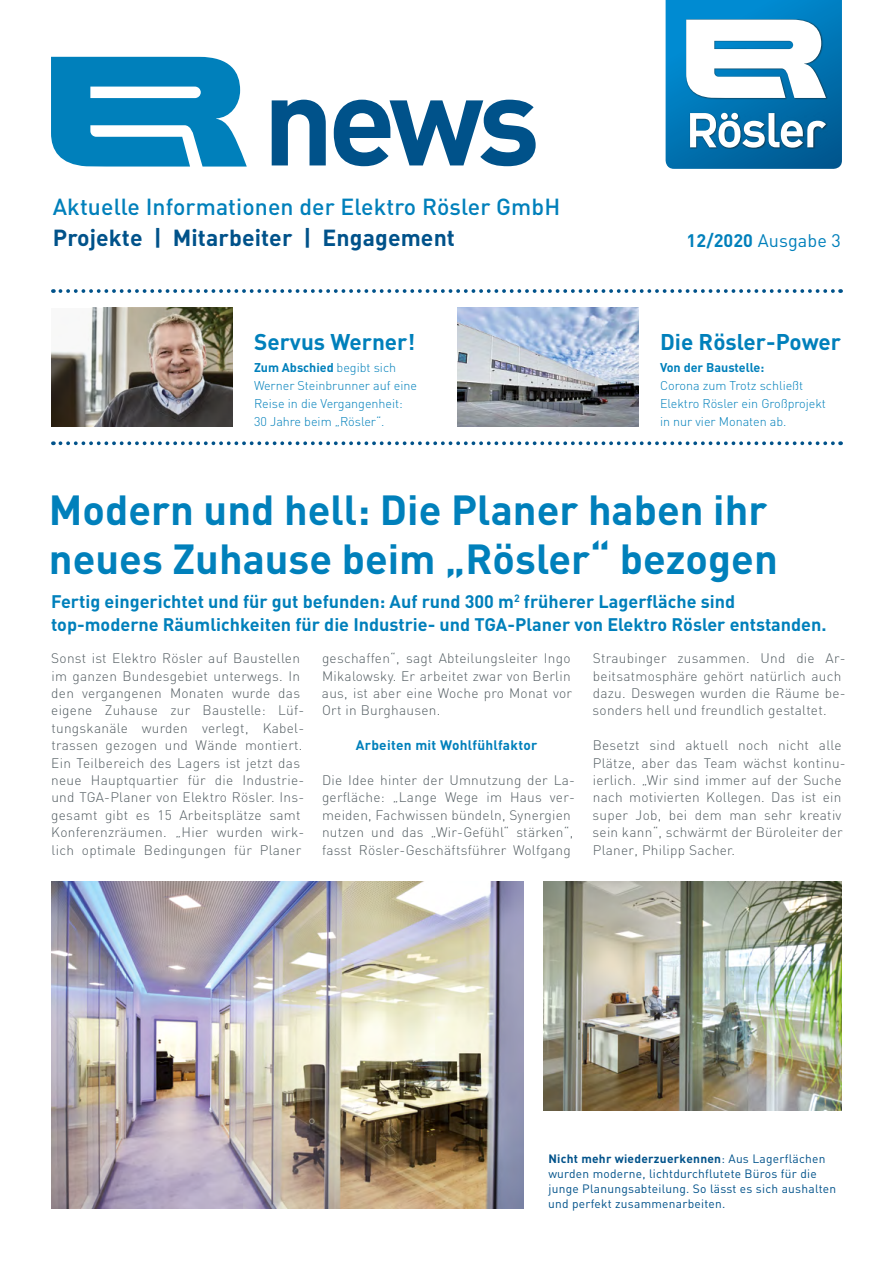
<style>
.page{position:relative;width:893px;height:1263px;background:#fff}
.page>*{position:absolute;margin:0;border:0;box-sizing:border-box;transform-origin:0 0}
.t1{font:700 124.8px "DIN";color:#00528a}
.t2{font:700 41.55px/49.1px "DIN";color:#0080bb}
.t3{font:500 22.95px "DIN";letter-spacing:.005em;color:#0080bb}
.t4{font:22.95px "DIN Bold Alternate";letter-spacing:.005em;color:#00528a}
.t5{font:700 22.5px "DIN";color:#0080bb}
.t6{font:700 18px/23.2px "DIN";color:#0080bb}
.t7{font:18px "DIN";letter-spacing:.005em;color:#0080bb}
.t8{font:300 13.65px/17.4px "DIN";letter-spacing:.02em;color:#535d62}
.t9{font:700 13.65px "DIN";letter-spacing:.02em;color:#0080bb}
.t10{font:300 12.6px/18px "DIN";letter-spacing:-.005em;color:#0080bb}
.t11{font:700 12.6px "DIN";letter-spacing:-.005em;color:#0080bb}
.t12{font:12px/15px "DIN";letter-spacing:.02em;color:#00528a}
.s1{font-weight:700}
</style>
<div class="page">
<svg style="left:60px;top:441px;width:781px;height:4px"></svg>
<svg style="left:60px;top:289px;width:781px;height:4px"></svg>
<svg style="left:666px;top:0;width:176px;height:169px"></svg>
<svg style="left:51px;top:57px;width:196px;height:110px"></svg>
<img style="left:51px;top:308px;width:182px;height:118px">
<img style="left:457px;top:308px;width:182px;height:118px">
<img style="left:51px;top:882px;width:473px;height:326px">
<img style="left:543px;top:882px;width:299px;height:229px">
<h1 class="t1" style="left:263px;top:39px;width:279px">news</h1>
<h3 class="t3" style="left:53px;top:192px;width:509px">Aktuelle Informationen der Elektro Rösler GmbH</h3>
<h3 class="t4" style="left:53px;top:222px;width:404px">Projekte | Mitarbeiter | Engagement</h3>
<h3 class="t5" style="left:254px;top:327px;width:163px">Servus Werner!</h3>
<p class="t10" style="left:254px;top:359px;width:164px"><span class="s1">Zum Abschied</span> begibt sich<br>Werner Steinbrunner auf eine<br>Reise in die Vergangenheit:<br>30 Jahre beim „Rösler“.</p>
<h3 class="t7" style="left:687px;top:229px;width:156px"><span class="s1">12/2020</span> Ausgabe 3</h3>
<h3 class="t5" style="left:660px;top:327px;width:183px">Die Rösler-Power</h3>
<p class="t11" style="left:660px;top:359px;width:106px">Von der Baustelle:</p>
<p class="t10" style="left:660px;top:377px;width:167px">Corona zum Trotz schließt<br>Elektro Rösler ein Großprojekt in nur vier Monaten ab.</p>
<h2 class="t2" style="left:49px;top:483px;width:730px">Modern und hell: Die Planer haben ihr neues Zuhause beim „Rösler“ bezogen</h2>
<h3 class="t6" style="left:51px;top:589px;width:777px">Fertig eingerichtet und für gut befunden: Auf rund 300 m<sup>2</sup> früherer Lagerfläche sind top-moderne Räumlichkeiten für die Industrie- und TGA-Planer von Elektro Rösler entstanden.</h3>
<p class="t8" style="left:51px;top:649px;width:254px">Sonst ist Elektro Rösler auf Baustellen im ganzen Bundesgebiet unterwegs. In den vergangenen Monaten wurde das eigene Zuhause zur Baustelle: Lüf&shy;tungskanäle wurden verlegt, Kabel&shy;trassen gezogen und Wände montiert.<br>Ein Teilbereich des Lagers ist jetzt das neue Hauptquartier für die Industrie&shy;und TGA-Planer von Elektro Rösler. Ins&shy;gesamt gibt es 15 Arbeitsplätze samt Konferenzräumen. „Hier wurden wirk&shy;lich optimale Bedingungen für Planer</p>
<p class="t8" style="left:322px;top:649px;width:252px;text-align:justify">geschaffen“, sagt Abteilungsleiter Ingo Mikalowsky. Er arbeitet zwar von Berlin aus, ist aber eine Woche pro Monat vor Ort in Burghausen.</p>
<p class="t8" style="left:593px;top:649px;width:255px">Straubinger zusammen. Und die Ar&shy;beitsatmosphäre gehört natürlich auch dazu. Deswegen wurden die Räume be&shy;sonders hell und freundlich gestaltet.</p>
<p class="t8" style="left:593px;top:736px;width:255px">Besetzt sind aktuell noch nicht alle Plätze, aber das Team wächst kontinu&shy;ierlich. „Wir sind immer auf der Suche nach motivierten Kollegen. Das ist ein super Job, bei dem man sehr kreativ sein kann“, schwärmt der Büroleiter der Planer, Philipp Sacher.</p>
<p class="t9" style="left:356px;top:736px;width:183px">Arbeiten mit Wohlfühlfaktor</p>
<p class="t8" style="left:322px;top:771px;width:254px">Die Idee hinter der Umnutzung der La&shy;gerfläche: „Lange Wege im Haus ver&shy;meiden, Fachwissen bündeln, Synergien nutzen und das „Wir-Gefühl“ stärken“, fasst Rösler-Geschäftsführer Wolfgang</p>
<p class="t12" style="left:548px;top:1151px;width:290px"><span class="s1">Nicht mehr wiederzuerkennen</span>: Aus Lagerflächen wurden moderne, lichtdurchflutete Büros für die junge Planungsabteilung. So lässt es sich aushalten und perfekt zusammenarbeiten.</p>
</div>
